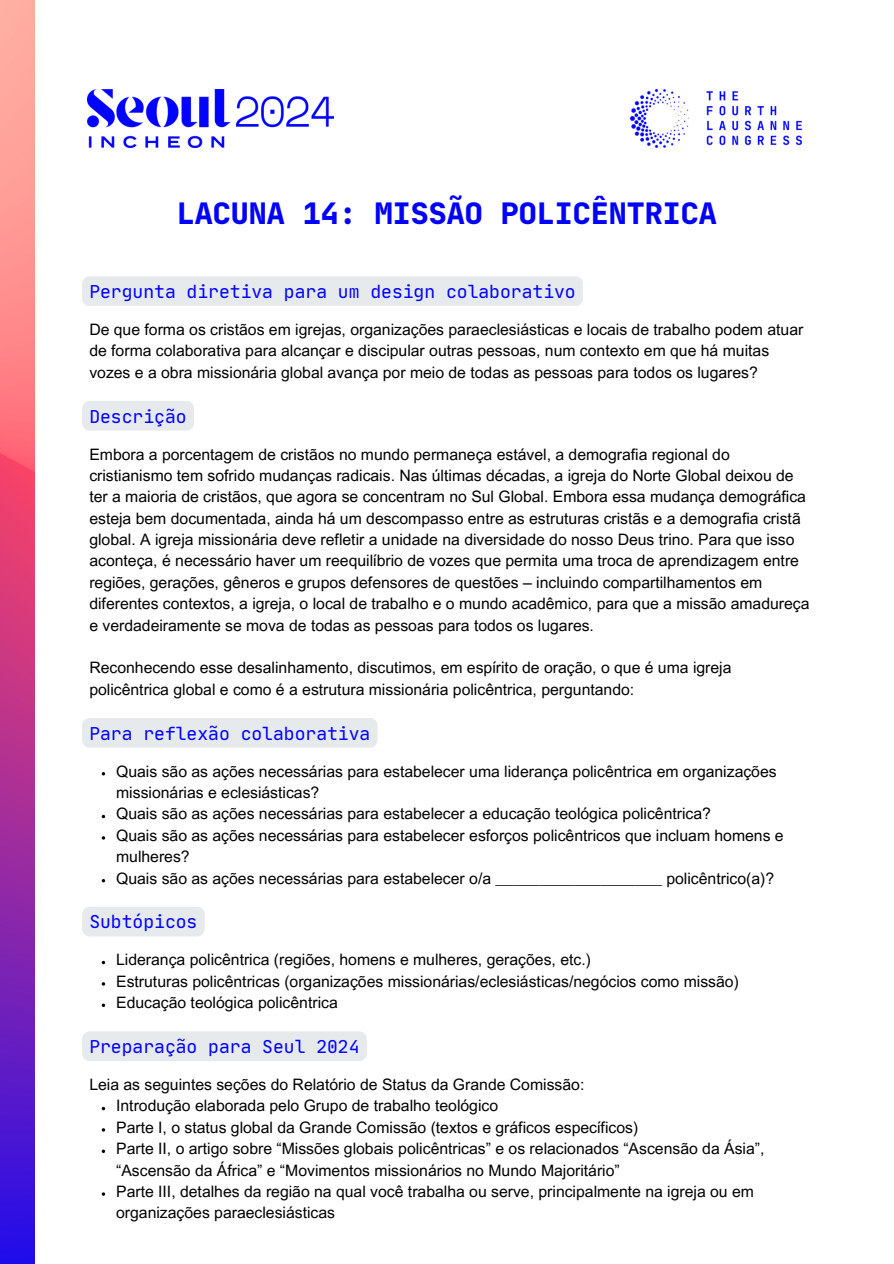
<style>
.page{position:relative;width:894px;height:1264px;background:#fff}
.page>*{position:absolute;margin:0;border:0;box-sizing:border-box;transform-origin:0 0}
.t1{font:800 expanded 30px "Jet Brains Mono";color:#00f}
.t2{font:18px "Jet Brains Mono";color:#00f}
.t3{font:15.75px/21.3px "Arial MT Pro";color:#000}
</style>
<div class="page">
<img style="left:0;top:0;width:34px;height:1263px">
<img style="left:87px;top:89px;width:247px;height:59px">
<img style="left:630px;top:89px;width:171px;height:59px">
<div style="left:82px;top:276px;width:501px;height:30px;background:#e6eaec"></div>
<div style="left:82px;top:401px;width:112px;height:29px;background:#e6eaec;border-radius:7px"></div>
<div style="left:82px;top:718px;width:295px;height:29px;background:#e6eaec;border-radius:7px"></div>
<div style="left:82px;top:906px;width:123px;height:30px;background:#e6eaec;border-radius:7px"></div>
<svg style="left:102px;top:1003px;width:3px;height:4px"></svg>
<div style="left:82px;top:1031px;width:285px;height:30px;background:#e6eaec;border-radius:7px"></div>
<h1 class="t1" style="left:177px;top:194px;width:541px">LACUNA 14: MISSÃO POLICÊNTRICA</h1>
<h2 class="t2" style="left:89px;top:280px;width:488px">Pergunta diretiva para um design colaborativo</h2>
<p class="t3" style="left:89px;top:321px;width:715px">De que forma os cristãos em igrejas, organizações paraeclesiásticas e locais de trabalho podem atuar de forma colaborativa para alcançar e discipular outras pessoas, num contexto em que há muitas vozes e a obra missionária global avança por meio de todas as pessoas para todos os lugares?</p>
<p class="t2" style="left:89px;top:405px;width:99px">Descrição</p>
<h2 class="t3" style="left:89px;top:445px;width:721px">Embora a porcentagem de cristãos no mundo permaneça estável, a demografia regional do cristianismo tem sofrido mudanças radicais. Nas últimas décadas, a igreja do Norte Global deixou de ter a maioria de cristãos, que agora se concentram no Sul Global. Embora essa mudança demográfica esteja bem documentada, ainda há um descompasso entre as estruturas cristãs e a demografia cristã global. A igreja missionária deve refletir a unidade na diversidade do nosso Deus trino. Para que isso aconteça, é necessário haver um reequilíbrio de vozes que permita uma troca de aprendizagem entre regiões, gerações, gêneros e grupos defensores de questões – incluindo compartilhamentos em diferentes contextos, a igreja, o local de trabalho e o mundo acadêmico, para que a missão amadureça e verdadeiramente se mova de todas as pessoas para todos os lugares.</h2>
<p class="t3" style="left:89px;top:659px;width:643px">Reconhecendo esse desalinhamento, discutimos, em espírito de oração, o que é uma igreja policêntrica global e como é a estrutura missionária policêntrica, perguntando:</p>
<p class="t2" style="left:89px;top:722px;width:282px">Para reflexão colaborativa</p>
<h2 class="t3" style="left:116px;top:762px;width:662px">Quais são as ações necessárias para estabelecer uma liderança policêntrica em organizações missionárias e eclesiásticas?</h2>
<p class="t3" style="left:116px;top:805px;width:596px">Quais são as ações necessárias para estabelecer a educação teológica policêntrica?</p>
<p class="t3" style="left:116px;top:826px;width:669px">Quais são as ações necessárias para estabelecer esforços policêntricos que incluam homens e mulheres?</p>
<p class="t3" style="left:116px;top:869px;width:659px">Quais são as ações necessárias para estabelecer o/a ___________________ policêntrico(a)?</p>
<p class="t2" style="left:89px;top:910px;width:110px">Subtópicos</p>
<h2 class="t3" style="left:116px;top:951px;width:476px">Liderança policêntrica (regiões, homens e mulheres, gerações, etc.)</h2>
<p class="t3" style="left:116px;top:972px;width:624px">Estruturas policêntricas (organizações missionárias/eclesiásticas/negócios como missão)</p>
<p class="t3" style="left:116px;top:993px;width:223px">Educação teológica policêntrica</p>
<p class="t2" style="left:89px;top:1035px;width:272px">Preparação para Seul 2024</p>
<h2 class="t3" style="left:89px;top:1075px;width:496px">Leia as seguintes seções do Relatório de Status da Grande Comissão:</h2>
<p class="t3" style="left:116px;top:1097px;width:383px">Introdução elaborada pelo Grupo de trabalho teológico</p>
<p class="t3" style="left:116px;top:1118px;width:523px">Parte I, o status global da Grande Comissão (textos e gráficos específicos)</p>
<p class="t3" style="left:116px;top:1139px;width:649px">Parte II, o artigo sobre “Missões globais policêntricas” e os relacionados “Ascensão da Ásia”, “Ascensão da África” e “Movimentos missionários no Mundo Majoritário”</p>
<p class="t3" style="left:116px;top:1182px;width:639px">Parte III, detalhes da região na qual você trabalha ou serve, principalmente na igreja ou em organizações paraeclesiásticas</p>
</div>
